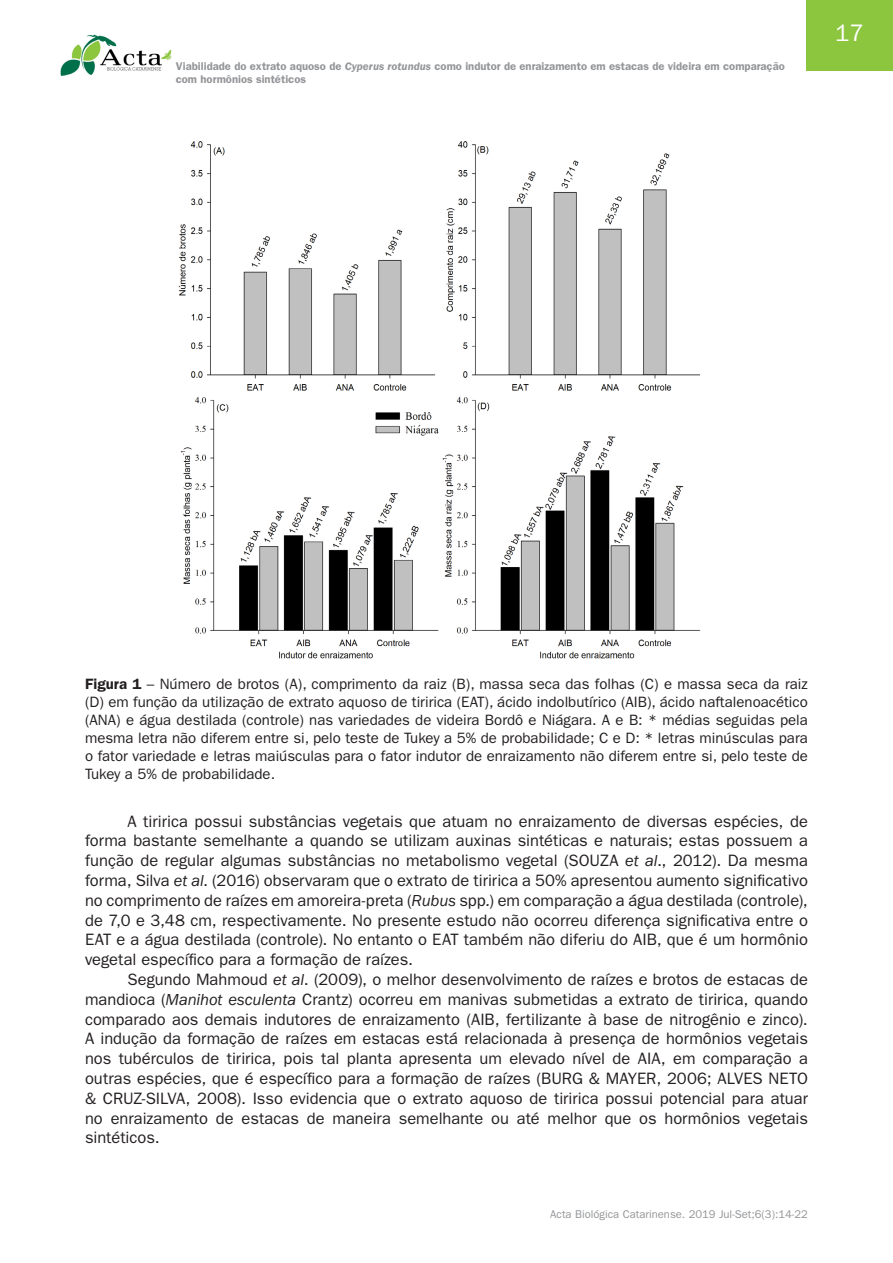
<style>
.page{position:relative;width:893px;height:1263px;background:#fff}
.page>*{position:absolute;margin:0;border:0;box-sizing:border-box;transform-origin:0 0}
.t1{font:24px "ITC Franklin Gothic Std";color:#fff}
.ACTA_texto{font:16.5px/19.8px "ITC Franklin Gothic Std";color:#231f20;text-align:justify}
.ACTA_tabelas_e_figur{font:15px/18px "ITC Franklin Gothic Std";color:#231f20;text-align:justify}
.t2{font:600 11.25px/13.5px "ITC Franklin Gothic Std";color:#939598}
.t3{font:11.25px "ITC Franklin Gothic Std";color:#939598}
.t4{font:700 9px "Times";color:#231f20}
.s1{font-style:italic}
.s2{font-weight:600}
</style>
<div class="page">
<img style="left:60px;top:34px;width:112px;height:42px">
<div style="left:806px;top:0;width:87px;height:71px;background:#8cc63e"></div>
<img style="left:178px;top:141px;width:523px;height:518px">
<p class="t2" style="left:176px;top:59px;width:611px">Viabilidade do extrato aquoso de <span class="s1">Cyperus rotundus</span> como indutor de enraizamento em estacas de videira em comparação com hormônios sintéticos</p>
<h1 class="t1" style="left:835px;top:19px;width:30px">17</h1>
<p class="t4" style="left:426px;top:425px;width:5px;rotate:90deg">`</p>
<p class="ACTA_tabelas_e_figur" style="left:85px;top:674px;width:724px"><span class="s2">Figura 1</span> – Número de brotos (A), comprimento da raiz (B), massa seca das folhas (C) e massa seca da raiz (D) em função da utilização de extrato aquoso de tiririca (EAT), ácido indolbutírico (AIB), ácido naftalenoacético (ANA) e água destilada (controle) nas variedades de videira Bordô e Niágara. A e B: * médias seguidas pela mesma letra não diferem entre si, pelo teste de Tukey a 5% de probabilidade; C e D: * letras minúsculas para o fator variedade e letras maiúsculas para o fator indutor de enraizamento não diferem entre si, pelo teste de Tukey a 5% de probabilidade.</p>
<p class="ACTA_texto" style="left:85px;top:811px;width:724px;text-indent:43px">A tiririca possui substâncias vegetais que atuam no enraizamento de diversas espécies, de forma bastante semelhante a quando se utilizam auxinas sintéticas e naturais; estas possuem a função de regular algumas substâncias no metabolismo vegetal (SOUZA <span class="s1">et al</span>., 2012). Da mesma forma, Silva <span class="s1">et al</span>. (2016) observaram que o extrato de tiririca a 50% apresentou aumento significativo no comprimento de raízes em amoreira-preta (<span class="s1">Rubus</span> spp<span class="s1">.</span>) em comparação a água destilada (controle), de 7,0 e 3,48 cm, respectivamente. No presente estudo não ocorreu diferença significativa entre o EAT e a água destilada (controle). No entanto o EAT também não diferiu do AIB, que é um hormônio vegetal específico para a formação de raízes.</p>
<p class="ACTA_texto" style="left:85px;top:970px;width:724px;text-indent:43px">Segundo Mahmoud <span class="s1">et al</span>. (2009), o melhor desenvolvimento de raízes e brotos de estacas de mandioca (<span class="s1">Manihot esculenta</span> Crantz) ocorreu em manivas submetidas a extrato de tiririca, quando comparado aos demais indutores de enraizamento (AIB, fertilizante à base de nitrogênio e zinco).<br>A indução da formação de raízes em estacas está relacionada à presença de hormônios vegetais nos tubérculos de tiririca, pois tal planta apresenta um elevado nível de AIA, em comparação a outras espécies, que é específico para a formação de raízes (BURG &amp; MAYER, 2006; ALVES NETO &amp; CRUZ-SILVA, 2008). Isso evidencia que o extrato aquoso de tiririca possui potencial para atuar no enraizamento de estacas de maneira semelhante ou até melhor que os hormônios vegetais sintéticos.</p>
<p class="t3" style="left:550px;top:1207px;width:259px">Acta Biológica Catarinense. 2019 Jul-Set;6(3):14-22</p>
</div>
